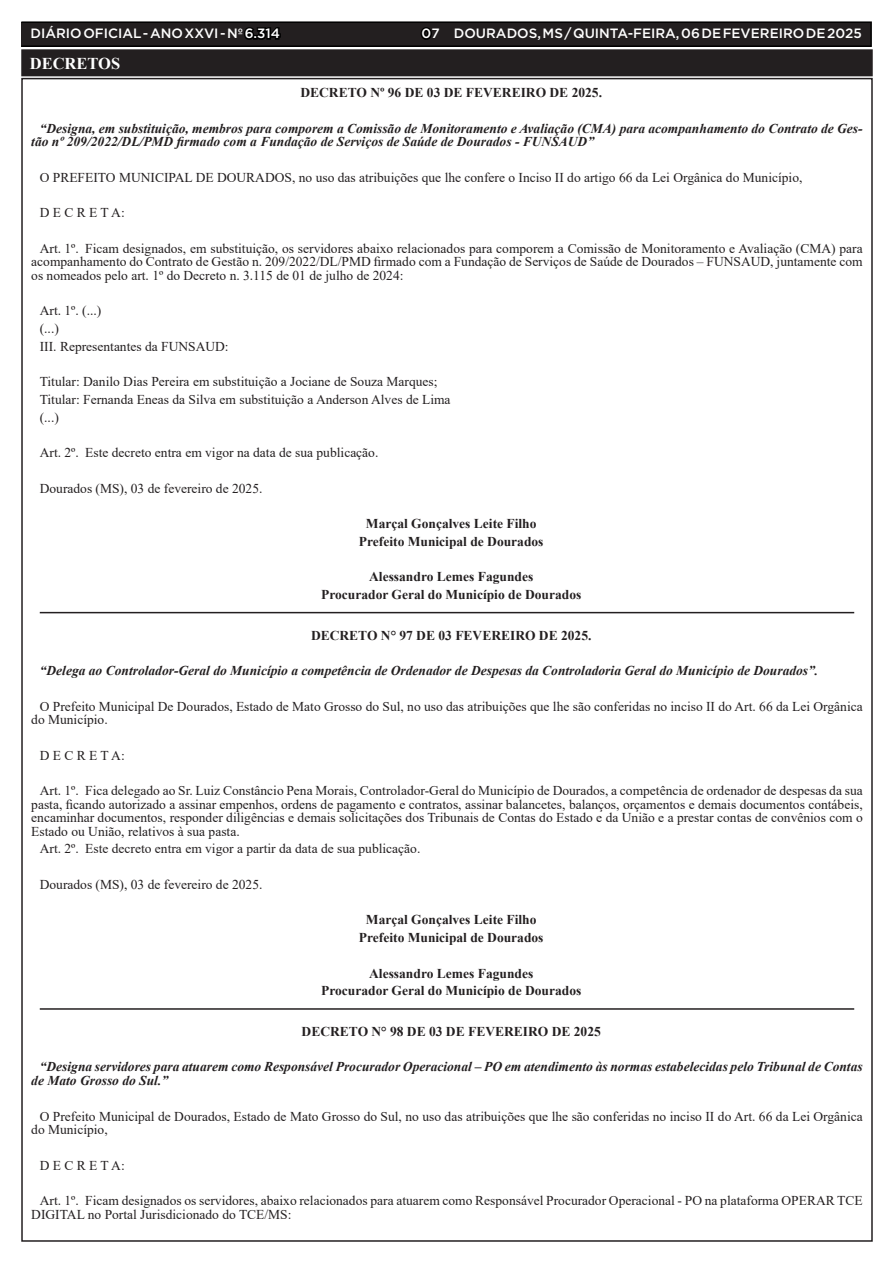
<style>
.page{position:relative;width:893px;height:1263px;background:#fff}
.page>*{position:absolute;margin:0;border:0;box-sizing:border-box;transform-origin:0 0}
.TEXTO{font:700 16.5px "Times New Roman";color:#fff}
.TEXTO-2{font:13.5px/13.5px "Times New Roman";color:#231f20}
.TEXTO-3{font:italic 700 13.5px/13.5px "Times New Roman";color:#231f20}
.TEXTO-4{font:700 13.5px "Times New Roman";color:#231f20}
.t1{font:500 13.5px "Gotham";color:#fff}
.s1{color:#000}
</style>
<div class="page">
<div style="left:21px;top:22px;width:850px;height:24px;background:#231f20"></div>
<div style="left:21px;top:21px;width:851px;height:26px;border:2px solid #000"></div>
<hr style="left:40px;top:612px;width:814px;height:1px;background:#231f20">
<hr style="left:40px;top:1008px;width:814px;height:2px;background:#231f20">
<div style="left:23px;top:51px;width:848px;height:23px;background:#231f20"></div>
<div style="left:21px;top:49px;width:852px;height:27px;border:4px solid #231f20"></div>
<p class="t1" style="left:31px;top:25px;width:251px">DIÁRIO OFICIAL - ANO XXVI - Nº <span class="s1">6.314</span></p>
<p class="t1" style="left:421px;top:25px;width:442px"><span class="s1">0</span>7 DOURADOS, MS / QUINTA-FEIRA, 06 DE FEVEREIRO DE 2025</p>
<p class="TEXTO" style="left:30px;top:52px;width:92px">DECRETOS</p>
<p class="TEXTO-4" style="left:300px;top:83px;width:303px">DECRETO Nº 96 DE 03 DE FEVEREIRO DE 2025.</p>
<p class="TEXTO-3" style="left:31px;top:121px;width:833px;text-indent:9px">“Designa, em substituição, membros para comporem a Comissão de Monitoramento e Avaliação (CMA) para acompanhamento do Contrato de Ges&shy;tão nº 209/2022/DL/PMD firmado com a Fundação de Serviços de Saúde de Dourados - FUNSAUD”</p>
<p class="TEXTO-2" style="left:40px;top:170px;width:764px">O PREFEITO MUNICIPAL DE DOURADOS, no uso das atribuições que lhe confere o Inciso II do artigo 66 da Lei Orgânica do Município,</p>
<p class="TEXTO-2" style="left:40px;top:205px;width:87px">D E C R E T A:</p>
<p class="TEXTO-2" style="left:31px;top:241px;width:833px;text-align:justify;text-indent:9px">Art. 1º. Ficam designados, em substituição, os servidores abaixo relacionados para comporem a Comissão de Monitoramento e Avaliação (CMA) para acompanhamento do Contrato de Gestão n. 209/2022/DL/PMD firmado com a Fundação de Serviços de Saúde de Dourados – FUNSAUD, juntamente com os nomeados pelo art. 1º do Decreto n. 3.115 de 01 de julho de 2024:</p>
<p class="TEXTO-2" style="left:40px;top:303px;width:63px">Art. 1º. (...)</p>
<p class="TEXTO-2" style="left:40px;top:321px;width:21px">(...)</p>
<p class="TEXTO-2" style="left:40px;top:339px;width:190px">III. Representantes da FUNSAUD:</p>
<p class="TEXTO-2" style="left:40px;top:374px;width:399px">Titular: Danilo Dias Pereira em substituição a Jociane de Souza Marques;</p>
<p class="TEXTO-2" style="left:40px;top:392px;width:412px">Titular: Fernanda Eneas da Silva em substituição a Anderson Alves de Lima</p>
<p class="TEXTO-2" style="left:40px;top:410px;width:21px">(...)</p>
<p class="TEXTO-2" style="left:40px;top:445px;width:340px">Art. 2º. Este decreto entra em vigor na data de sua publicação.</p>
<p class="TEXTO-2" style="left:40px;top:481px;width:224px">Dourados (MS), 03 de fevereiro de 2025.</p>
<p class="TEXTO-4" style="left:366px;top:514px;width:172px">Marçal Gonçalves Leite Filho</p>
<p class="TEXTO-4" style="left:359px;top:532px;width:186px">Prefeito Municipal de Dourados</p>
<p class="TEXTO-4" style="left:369px;top:567px;width:166px">Alessandro Lemes Fagundes</p>
<p class="TEXTO-4" style="left:321px;top:585px;width:262px">Procurador Geral do Município de Dourados</p>
<p class="TEXTO-4" style="left:311px;top:625px;width:282px">DECRETO N° 97 DE 03 FEVEREIRO DE 2025.</p>
<p class="TEXTO-3" style="left:40px;top:663px;width:780px">“Delega ao Controlador-Geral do Município a competência de Ordenador de Despesas da Controladoria Geral do Município de Dourados”.</p>
<p class="TEXTO-2" style="left:31px;top:699px;width:833px;text-indent:9px">O Prefeito Municipal De Dourados, Estado de Mato Grosso do Sul, no uso das atribuições que lhe são conferidas no inciso II do Art. 66 da Lei Orgânica do Município.</p>
<p class="TEXTO-2" style="left:40px;top:748px;width:87px">D E C R E T A:</p>
<p class="TEXTO-2" style="left:31px;top:783px;width:833px;text-align:justify;text-indent:9px">Art. 1º. Fica delegado ao Sr. Luiz Constâncio Pena Morais, Controlador-Geral do Município de Dourados, a competência de ordenador de despesas da sua pasta, ficando autorizado a assinar empenhos, ordens de pagamento e contratos, assinar balancetes, balanços, orçamentos e demais documentos contábeis, encaminhar documentos, responder diligências e demais solicitações dos Tribunais de Contas do Estado e da União e a prestar contas de convênios com o Estado ou União, relativos à sua pasta.</p>
<p class="TEXTO-2" style="left:40px;top:842px;width:382px">Art. 2º. Este decreto entra em vigor a partir da data de sua publicação.</p>
<p class="TEXTO-2" style="left:40px;top:877px;width:224px">Dourados (MS), 03 de fevereiro de 2025.</p>
<p class="TEXTO-4" style="left:366px;top:910px;width:172px">Marçal Gonçalves Leite Filho</p>
<p class="TEXTO-4" style="left:359px;top:928px;width:186px">Prefeito Municipal de Dourados</p>
<p class="TEXTO-4" style="left:369px;top:963px;width:166px">Alessandro Lemes Fagundes</p>
<p class="TEXTO-4" style="left:321px;top:981px;width:262px">Procurador Geral do Município de Dourados</p>
<p class="TEXTO-4" style="left:302px;top:1022px;width:301px">DECRETO N° 98 DE 03 DE FEVEREIRO DE 2025</p>
<p class="TEXTO-3" style="left:31px;top:1060px;width:833px;text-indent:9px">“Designa servidores para atuarem como Responsável Procurador Operacional – PO em atendimento às normas estabelecidas pelo Tribunal de Contas de Mato Grosso do Sul.”</p>
<p class="TEXTO-2" style="left:31px;top:1109px;width:833px;text-indent:9px">O Prefeito Municipal de Dourados, Estado de Mato Grosso do Sul, no uso das atribuições que lhe são conferidas no inciso II do Art. 66 da Lei Orgânica do Município,</p>
<p class="TEXTO-2" style="left:40px;top:1158px;width:87px">D E C R E T A:</p>
<p class="TEXTO-2" style="left:31px;top:1193px;width:833px;text-indent:9px">Art. 1º. Ficam designados os servidores, abaixo relacionados para atuarem como Responsável Procurador Operacional - PO na plataforma OPERAR TCE<br>DIGITAL no Portal Jurisdicionado do TCE/MS:</p>
</div>
